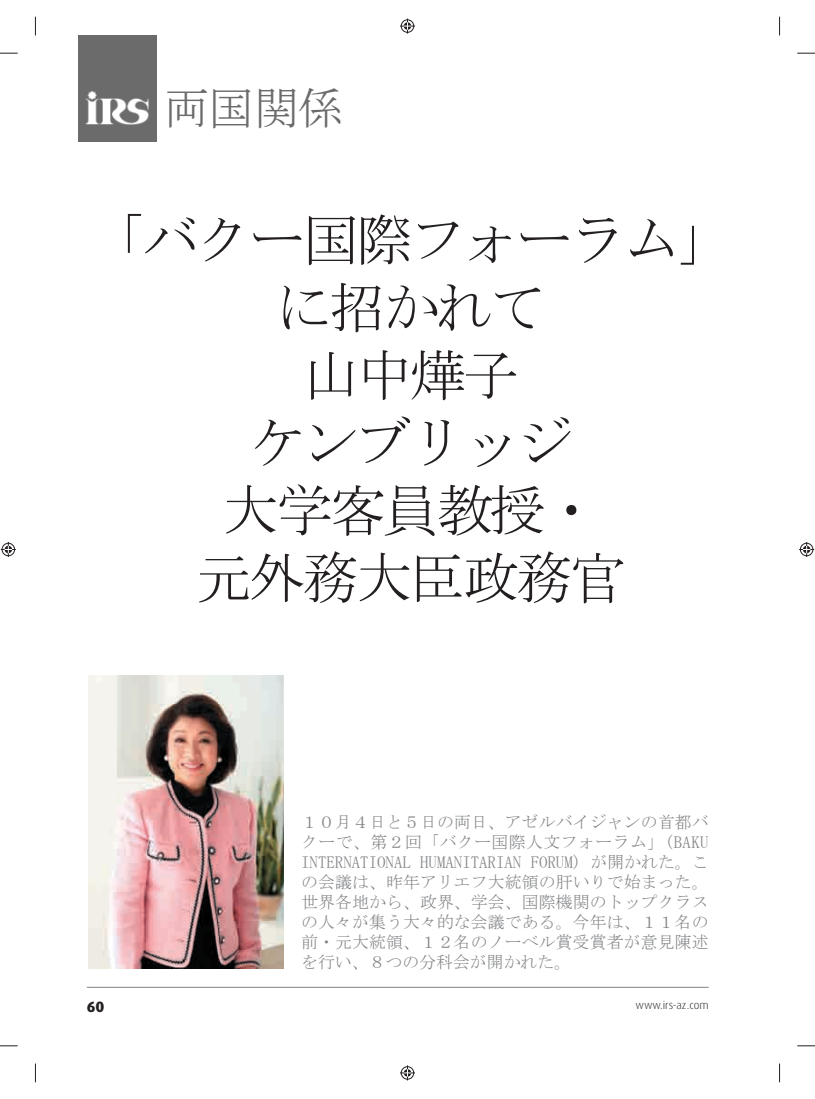
<style>
.page{position:relative;width:815px;height:1099px;background:#fff}
.page>*{position:absolute;margin:0;border:0;box-sizing:border-box;transform-origin:0 0}
.t1{font:56.25px/67.6px "MS Mincho";letter-spacing:-.05em;color:#231f20;text-align:center}
.t2{font:45.12px "MS Mincho";color:#6c6b6c}
.t3{font:16.88px/20px "MS Mincho";letter-spacing:.005em;color:#808285;text-align:justify}
.t4{font:800 15px "Dax Pro";color:#231f20}
.t5{font:300 11.25px "Dax Pro";color:#231f20}
</style>
<div class="page">
<hr style="left:87px;top:986px;width:622px;height:1px;background:#808285">
<div style="left:79px;top:35px;width:78px;height:107px;background:#6c6b6c"></div>
<img style="left:85px;top:90px;width:64px;height:35px">
<img style="left:89px;top:675px;width:195px;height:293px">
<svg style="left:0;top:52px;width:18px;height:2px"></svg>
<svg style="left:797px;top:52px;width:18px;height:2px"></svg>
<svg style="left:0;top:1045px;width:18px;height:1px"></svg>
<svg style="left:797px;top:1045px;width:18px;height:1px"></svg>
<svg style="left:35px;top:17px;width:1px;height:18px"></svg>
<svg style="left:35px;top:1063px;width:1px;height:19px"></svg>
<svg style="left:779px;top:17px;width:1px;height:18px"></svg>
<svg style="left:779px;top:1063px;width:1px;height:19px"></svg>
<svg style="left:400px;top:19px;width:15px;height:15px"></svg>
<svg style="left:400px;top:1065px;width:15px;height:15px"></svg>
<svg style="left:1px;top:542px;width:15px;height:15px"></svg>
<svg style="left:799px;top:542px;width:15px;height:15px"></svg>
<h2 class="t2" style="left:164px;top:85px;width:182px">両国関係</h2>
<h1 class="t1" style="left:89px;top:205px;width:646px">「バクー国際フォーラム」に招かれて<br>山中燁子<br>ケンブリッジ<br>大学客員教授・<br>元外務大臣政務官</h1>
<p class="t3" style="left:301px;top:812px;width:409px">１０月４日と５日の両日、アゼルバイジャンの首都バクーで、第２回「バクー国際人文フォーラム」(BAKU INTERNATIONAL HUMANITARIAN FORUM) が開かれた。この会議は、昨年アリエフ大統領の肝いりで始まった。世界各地から、政界、学会、国際機関のトップクラスの人々が集う大々的な会議である。今年は、１１名の前・元大統領、１２名のノーベル賞受賞者が意見陳述を行い、８つの分科会が開かれた。</p>
<p class="t4" style="left:87px;top:999px;width:19px">60</p>
<p class="t5" style="left:636px;top:999px;width:75px">www.irs-az.com</p>
</div>
